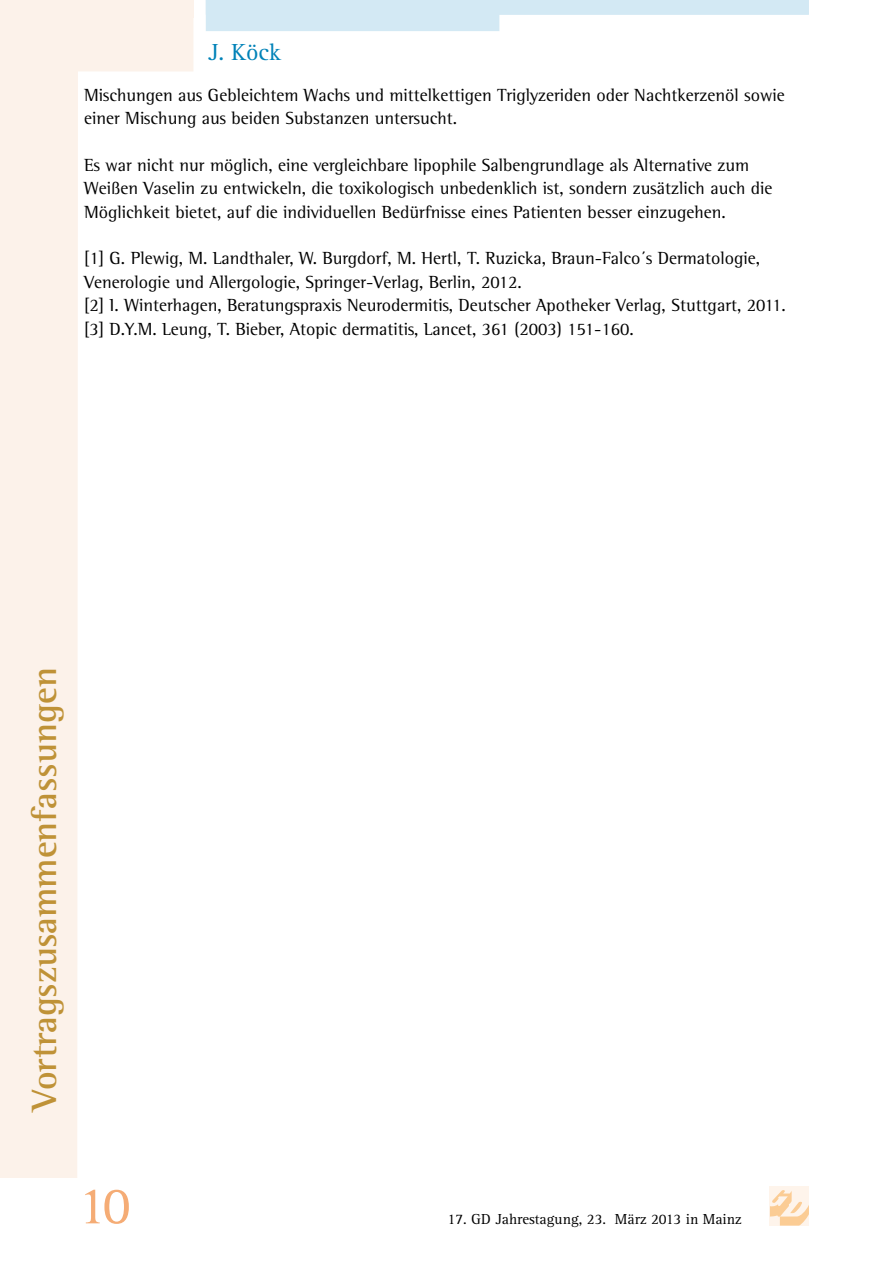
<style>
.page{position:relative;width:893px;height:1263px;background:#fff}
.page>*{position:absolute;margin:0;border:0;box-sizing:border-box;transform-origin:0 0}
.t1{font:54px "Agfa Rotis Serif";color:#f5ac75}
.t2{font:700 36px "Agfa Rotis Semi Serif";color:#bf9237}
.t3{font:24px "Agfa Rotis Serif";color:#0082b8}
.t4{font:18px/23.4px "Agfa Rotis Semi Serif";color:#000}
.t5{font:15px "Agfa Rotis Serif";color:#000}
</style>
<div class="page">
<div style="left:770px;top:1186px;width:39px;height:39px;background:#fef4eb"></div>
<svg style="left:770px;top:1190px;width:39px;height:35px"></svg>
<svg style="left:0;top:0;width:194px;height:1178px"></svg>
<div style="left:0;top:0;width:193px;height:17px;background:#fcf2ea"></div>
<svg style="left:206px;top:0;width:603px;height:31px"></svg>
<h3 class="t3" style="left:208px;top:39px;width:74px">J. Köck</h3>
<p class="t4" style="left:84px;top:83px;width:702px">Mischungen aus Gebleichtem Wachs und mittelkettigen Triglyzeriden oder Nachtkerzenöl sowie einer Mischung aus beiden Substanzen untersucht.</p>
<p class="t4" style="left:84px;top:153px;width:690px">Es war nicht nur möglich, eine vergleichbare lipophile Salbengrundlage als Alternative zum<br>Weißen Vaselin zu entwickeln, die toxikologisch unbedenklich ist, sondern zusätzlich auch die<br>Möglichkeit bietet, auf die individuellen Bedürfnisse eines Patienten besser einzugehen.</p>
<p class="t4" style="left:84px;top:247px;width:703px">[1] G. Plewig, M. Landthaler, W. Burgdorf, M. Hertl, T. Ruzicka, Braun-Falco´s Dermatologie, Venerologie und Allergologie, Springer-Verlag, Berlin, 2012.<br>[2] I. Winterhagen, Beratungspraxis Neurodermitis, Deutscher Apotheker Verlag, Stuttgart, 2011. [3] D.Y.M. Leung, T. Bieber, Atopic dermatitis, Lancet, 361 (2003) 151-160.</p>
<h2 class="t2" style="left:23px;top:1111px;width:445px;rotate:-90deg">Vortragszusammenfassungen</h2>
<h1 class="t1" style="left:78px;top:1175px;width:55px">10</h1>
<p class="t5" style="left:448px;top:1210px;width:296px">17. GD Jahrestagung, 23. März 2013 in Mainz</p>
</div>
